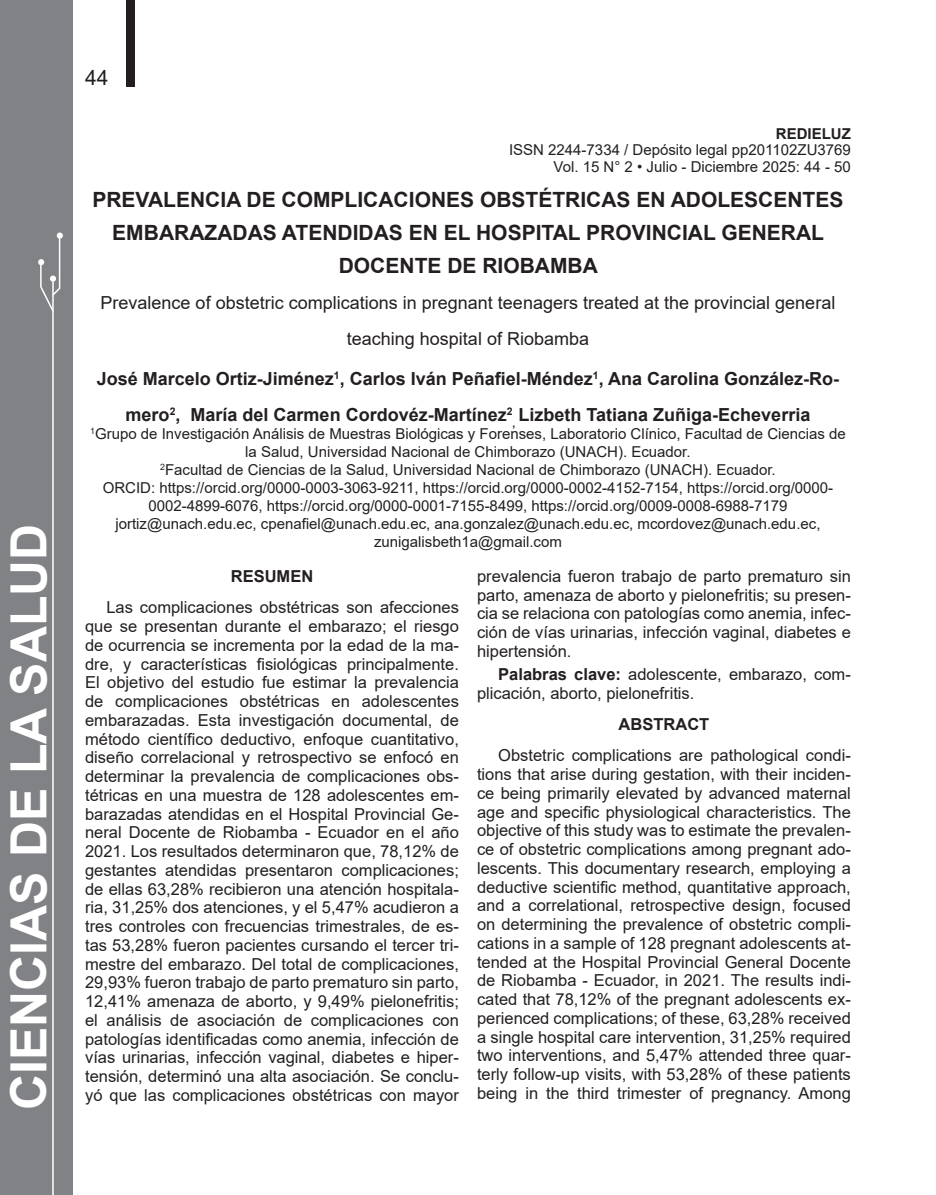
<style>
.page{position:relative;width:936px;height:1195px;background:#fff}
.page>*{position:absolute;margin:0;border:0;box-sizing:border-box;transform-origin:0 0}
.t1{font:700 49.95px "Arial";color:#fff}
.art-titulo-esp{font:700 21px/33px "Arial";color:#231f20;text-align:center}
.t2{font:21px "Arial";color:#231f20}
.art-autor{font:700 18px/36px "Arial";color:#231f20;text-align:center}
.art-titulo-eng{font:18px/36px "Arial";color:#231f20;text-align:center}
.art-contenido{font:16.5px/18.8px "Arial";color:#231f20;text-align:justify}
.art-titulo-resumen{font:700 16.5px "Arial";color:#231f20}
.art-desc{font:15px/18px "Arial";color:#231f20;text-align:center}
.t3{font:700 15px "Arial";color:#231f20}
.s1{font-weight:700}
</style>
<div class="page">
<div style="left:126px;top:0;width:8px;height:87px;background:#231f20"></div>
<div style="left:0;top:0;width:73px;height:1195px;background:#808285"></div>
<hr style="left:52px;top:281px;width:2px;height:914px;background:#fff">
<div style="left:57px;top:232px;width:6px;height:7px;background:#fff;border-radius:50%"></div>
<svg style="left:38px;top:235px;width:23px;height:78px"></svg>
<p class="t1" style="left:-6px;top:1110px;width:588px;rotate:-90deg">CIENCIAS DE LA SALUD</p>
<p class="t2" style="left:85px;top:64px;width:25px">44</p>
<p class="t3" style="left:775px;top:123px;width:76px">REDIELUZ</p>
<p class="art-desc" style="left:509px;top:141px;width:343px">ISSN 2244-7334 / Depósito legal pp201102ZU3769</p>
<p class="art-desc" style="left:553px;top:157px;width:299px">Vol. 15 N° 2 • Julio - Diciembre 2025: 44 - 50</p>
<p class="art-titulo-esp" style="left:92px;top:183px;width:752px">PREVALENCIA DE COMPLICACIONES OBSTÉTRICAS EN ADOLESCENTES<br>EMBARAZADAS ATENDIDAS EN EL HOSPITAL PROVINCIAL GENERAL<br>DOCENTE DE RIOBAMBA</p>
<p class="art-titulo-eng" style="left:101px;top:284px;width:736px">Prevalence of obstetric complications in pregnant teenagers treated at the provincial general teaching hospital of Riobamba</p>
<p class="art-autor" style="left:97px;top:361px;width:744px">José Marcelo Ortiz-Jiménez<sup>1</sup>, Carlos Iván Peñafiel-Méndez<sup>1</sup>, Ana Carolina González-Ro&shy;mero<sup>2</sup>, María del Carmen Cordovéz-Martínez<sup>2</sup><sub>,</sub> Lizbeth Tatiana Zuñiga-Echeverria</p>
<p class="art-desc" style="left:90px;top:425px;width:757px"><sup>1</sup>Grupo de Investigación Análisis de Muestras Biológicas y Forenses, Laboratorio Clínico, Facultad de Ciencias de la Salud, Universidad Nacional de Chimborazo (UNACH). Ecuador.</p>
<p class="art-desc" style="left:160px;top:461px;width:617px"><sup>2</sup>Facultad de Ciencias de la Salud, Universidad Nacional de Chimborazo (UNACH). Ecuador.</p>
<p class="art-desc" style="left:103px;top:479px;width:732px">ORCID: https://orcid.org/0000-0003-3063-9211, https://orcid.org/0000-0002-4152-7154, https://orcid.org/0000-<br>0002-4899-6076, https://orcid.org/0000-0001-7155-8499, https://orcid.org/0009-0008-6988-7179</p>
<p class="art-desc" style="left:115px;top:515px;width:706px">jortiz@unach.edu.ec, cpenafiel@unach.edu.ec, ana.gonzalez@unach.edu.ec, mcordovez@unach.edu.ec, zunigalisbeth1a@gmail.com</p>
<p class="art-titulo-resumen" style="left:231px;top:564px;width:84px">RESUMEN</p>
<p class="art-contenido" style="left:85px;top:598px;width:375px;text-indent:21px">Las complicaciones obstétricas son afecciones que se presentan durante el embarazo; el riesgo de ocurrencia se incrementa por la edad de la ma&shy;dre, y características fisiológicas principalmente.<br>El objetivo del estudio fue estimar la prevalencia de complicaciones obstétricas en adolescentes embarazadas. Esta investigación documental, de método científico deductivo, enfoque cuantitativo, diseño correlacional y retrospectivo se enfocó en determinar la prevalencia de complicaciones obs&shy;tétricas en una muestra de 128 adolescentes em&shy;barazadas atendidas en el Hospital Provincial Ge&shy;neral Docente de Riobamba - Ecuador en el año 2021. Los resultados determinaron que, 78,12% de gestantes atendidas presentaron complicaciones; de ellas 63,28% recibieron una atención hospitala&shy;ria, 31,25% dos atenciones, y el 5,47% acudieron a tres controles con frecuencias trimestrales, de es&shy;tas 53,28% fueron pacientes cursando el tercer tri&shy;mestre del embarazo. Del total de complicaciones, 29,93% fueron trabajo de parto prematuro sin parto, 12,41% amenaza de aborto, y 9,49% pielonefritis; el análisis de asociación de complicaciones con patologías identificadas como anemia, infección de vías urinarias, infección vaginal, diabetes e hiper&shy;tensión, determinó una alta asociación. Se conclu&shy;yó que las complicaciones obstétricas con mayor</p>
<p class="art-contenido" style="left:477px;top:567px;width:375px">prevalencia fueron trabajo de parto prematuro sin parto, amenaza de aborto y pielonefritis; su presen&shy;cia se relaciona con patologías como anemia, infec&shy;ción de vías urinarias, infección vaginal, diabetes e hipertensión.</p>
<p class="art-contenido" style="left:477px;top:665px;width:375px;text-indent:21px"><span class="s1">Palabras clave:</span> adolescente, embarazo, com&shy;plicación, aborto, pielonefritis.</p>
<p class="art-titulo-resumen" style="left:618px;top:712px;width:92px">ABSTRACT</p>
<p class="art-contenido" style="left:477px;top:746px;width:375px;text-indent:21px">Obstetric complications are pathological condi&shy;tions that arise during gestation, with their inciden&shy;ce being primarily elevated by advanced maternal age and specific physiological characteristics. The objective of this study was to estimate the prevalen&shy;ce of obstetric complications among pregnant ado&shy;lescents. This documentary research, employing a deductive scientific method, quantitative approach, and a correlational, retrospective design, focused on determining the prevalence of obstetric compli&shy;cations in a sample of 128 pregnant adolescents at&shy;tended at the Hospital Provincial General Docente de Riobamba - Ecuador, in 2021. The results indi&shy;cated that 78,12% of the pregnant adolescents ex&shy;perienced complications; of these, 63,28% received a single hospital care intervention, 31,25% required two interventions, and 5,47% attended three quar&shy;terly follow-up visits, with 53,28% of these patients being in the third trimester of pregnancy. Among</p>
</div>
